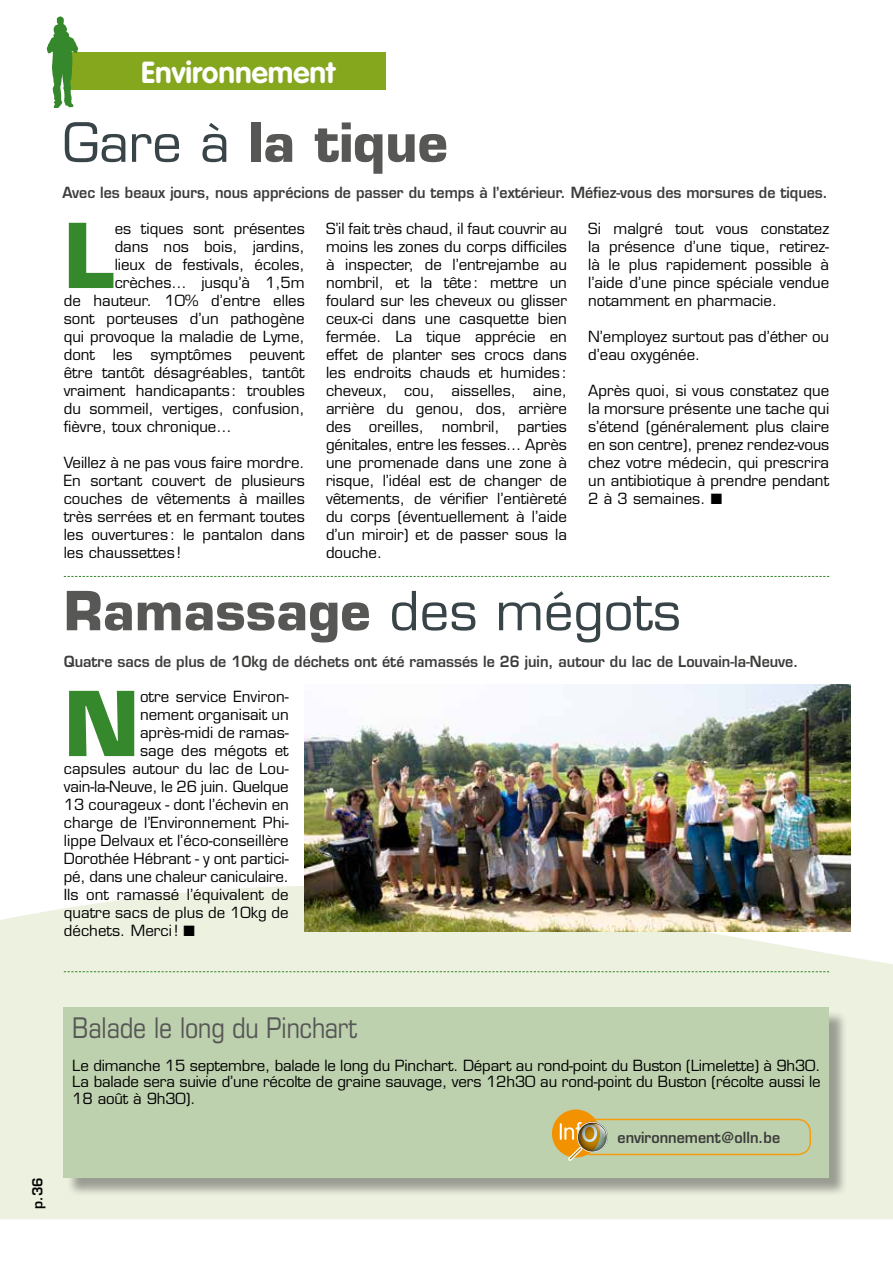
<style>
.page{position:relative;width:893px;height:1263px;background:#fff}
.page>*{position:absolute;margin:0;border:0;box-sizing:border-box;transform-origin:0 0}
.t1{font:700 87px "Eurostile LT Std";color:#35882c}
.t2{font:700 52.5px "Eurostile LT Std";color:#575756}
.t3{font:700 30px "VAG Rounded Std";color:#fff}
.t4{font:condensed 28.5px "Eurostile LT Std";letter-spacing:-.01em;color:#575756}
.t5{font:15px/18px "Eurostile LT Std";color:#000;text-align:justify}
.t6{font:600 15px "Eurostile LT Std";color:#3c3c3b;scale:.95 1}
.t7{font:600 13.5px "Eurostile LT Std";color:#000}
.s1{font-weight:400;color:#394448}
</style>
<div class="page">
<div style="left:67px;top:52px;width:319px;height:38px;background:#85a71e"></div>
<svg style="left:46px;top:16px;width:32px;height:92px"></svg>
<svg style="left:0;top:734px;width:893px;height:485px;fill:#edf1e0"></svg>
<svg style="left:64px;top:576px;width:765px;height:1px"></svg>
<svg style="left:64px;top:971px;width:765px;height:1px"></svg>
<img style="left:305px;top:684px;width:546px;height:248px">
<div style="left:66px;top:1010px;width:782px;height:186px;background:#000;opacity:.35"></div>
<div style="left:64px;top:1008px;width:765px;height:170px;background:#bed1ae"></div>
<div style="left:578px;top:1119px;width:233px;height:36px;border:2px solid #f59d0f;border-radius:13px"></div>
<div style="left:552px;top:1109px;width:48px;height:48px;background:#f39200;border-radius:50%"></div>
<svg style="left:560px;top:1120px;width:49px;height:41px"></svg>
<h3 class="t3" style="left:141px;top:54px;width:195px">Environnement</h3>
<h2 class="t2" style="left:62px;top:110px;width:387px"><span class="s1">Gare à</span> la tique</h2>
<p class="t6" style="left:62px;top:183px;width:807px">Avec les beaux jours, nous apprécions de passer du temps à l’extérieur. Méfiez-vous des morsures de tiques.</p>
<h1 class="t1" style="left:64px;top:202px;width:52px">L</h1>
<p class="t5" style="left:115px;top:220px;width:192px">es tiques sont présentes</p>
<p class="t5" style="left:115px;top:238px;width:192px">dans nos bois, jardins,</p>
<p class="t5" style="left:115px;top:256px;width:192px">lieux de festivals, écoles,</p>
<p class="t5" style="left:115px;top:274px;width:192px">crèches… jusqu’à 1,5m</p>
<p class="t5" style="left:64px;top:292px;width:242px">de hauteur. 10% d’entre elles</p>
<p class="t5" style="left:64px;top:310px;width:242px">sont porteuses d’un pathogène</p>
<p class="t5" style="left:64px;top:328px;width:242px">qui provoque la maladie de Lyme,</p>
<p class="t5" style="left:64px;top:346px;width:242px">dont les symptômes peuvent</p>
<p class="t5" style="left:64px;top:364px;width:242px">être tantôt désagréables, tantôt</p>
<p class="t5" style="left:64px;top:382px;width:242px">vraiment handicapants: troubles</p>
<p class="t5" style="left:64px;top:400px;width:242px">du sommeil, vertiges, confusion,</p>
<p class="t5" style="left:64px;top:418px;width:169px">fièvre, toux chronique…</p>
<p class="t5" style="left:64px;top:454px;width:242px">Veillez à ne pas vous faire mordre.<br>En sortant couvert de plusieurs couches de vêtements à mailles très serrées et en fermant toutes les ouvertures: le pantalon dans les chaussettes!</p>
<p class="t5" style="left:326px;top:220px;width:243px">S’il fait très chaud, il faut couvrir au moins les zones du corps difficiles à inspecter, de l’entrejambe au nombril, et la tête: mettre un foulard sur les cheveux ou glisser ceux-ci dans une casquette bien fermée. La tique apprécie en effet de planter ses crocs dans les endroits chauds et humides: cheveux, cou, aisselles, aine, arrière du genou, dos, arrière des oreilles, nombril, parties génitales, entre les fesses… Après une promenade dans une zone à risque, l’idéal est de changer de vêtements, de vérifier l’entièreté du corps (éventuellement à l’aide d’un miroir) et de passer sous la douche.</p>
<p class="t5" style="left:588px;top:220px;width:242px">Si malgré tout vous constatez la présence d’une tique, retirez&shy;là le plus rapidement possible à l’aide d’une pince spéciale vendue notamment en pharmacie.</p>
<p class="t5" style="left:588px;top:328px;width:242px">N’employez surtout pas d’éther ou d’eau oxygénée.</p>
<p class="t5" style="left:588px;top:382px;width:243px">Après quoi, si vous constatez que la morsure présente une tache qui s’étend (généralement plus claire en son centre), prenez rendez-vous chez votre médecin, qui prescrira un antibiotique à prendre pendant 2 à 3 semaines. ■</p>
<h2 class="t2" style="left:64px;top:578px;width:619px">Ramassage <span class="s1">des mégots</span></h2>
<p class="t6" style="left:64px;top:652px;width:775px">Quatre sacs de plus de 10kg de déchets ont été ramassés le 26 juin, autour du lac de Louvain-la-Neuve.</p>
<h1 class="t1" style="left:64px;top:670px;width:77px">N</h1>
<p class="t5" style="left:140px;top:688px;width:150px">otre service Environ-</p>
<p class="t5" style="left:140px;top:706px;width:150px">nement organisait un</p>
<p class="t5" style="left:140px;top:724px;width:150px">après-midi de ramas-</p>
<p class="t5" style="left:140px;top:742px;width:150px">sage des mégots et</p>
<p class="t5" style="left:64px;top:760px;width:227px">capsules autour du lac de Lou-</p>
<p class="t5" style="left:64px;top:778px;width:226px">vain-la-Neuve, le 26 juin. Quelque</p>
<p class="t5" style="left:64px;top:796px;width:227px">13 courageux - dont l’échevin en</p>
<p class="t5" style="left:64px;top:814px;width:226px">charge de l’Environnement Phi-</p>
<p class="t5" style="left:64px;top:832px;width:227px">lippe Delvaux et l’éco-conseillère</p>
<p class="t5" style="left:64px;top:850px;width:226px">Dorothée Hébrant - y ont partici-</p>
<p class="t5" style="left:64px;top:868px;width:227px">pé, dans une chaleur caniculaire.</p>
<p class="t5" style="left:64px;top:886px;width:227px">Ils ont ramassé l’équivalent de</p>
<p class="t5" style="left:64px;top:904px;width:226px">quatre sacs de plus de 10kg de</p>
<p class="t5" style="left:64px;top:922px;width:133px">déchets. Merci ! ■</p>
<p class="t7" style="left:29px;top:1209px;width:33px;rotate:-90deg">p.36</p>
<h3 class="t4" style="left:72px;top:1010px;width:287px">Balade le long du Pinchart</h3>
<p class="t5" style="left:72px;top:1057px;width:750px;line-height:16.5px">Le dimanche 15 septembre, balade le long du Pinchart. Départ au rond-point du Buston (Limelette) à 9h30.<br>La balade sera suivie d’une récolte de graine sauvage, vers 12h30 au rond-point du Buston (récolte aussi le 18 août à 9h30).</p>
<p class="t6" style="left:618px;top:1128px;width:173px">environnement@olln.be</p>
</div>
